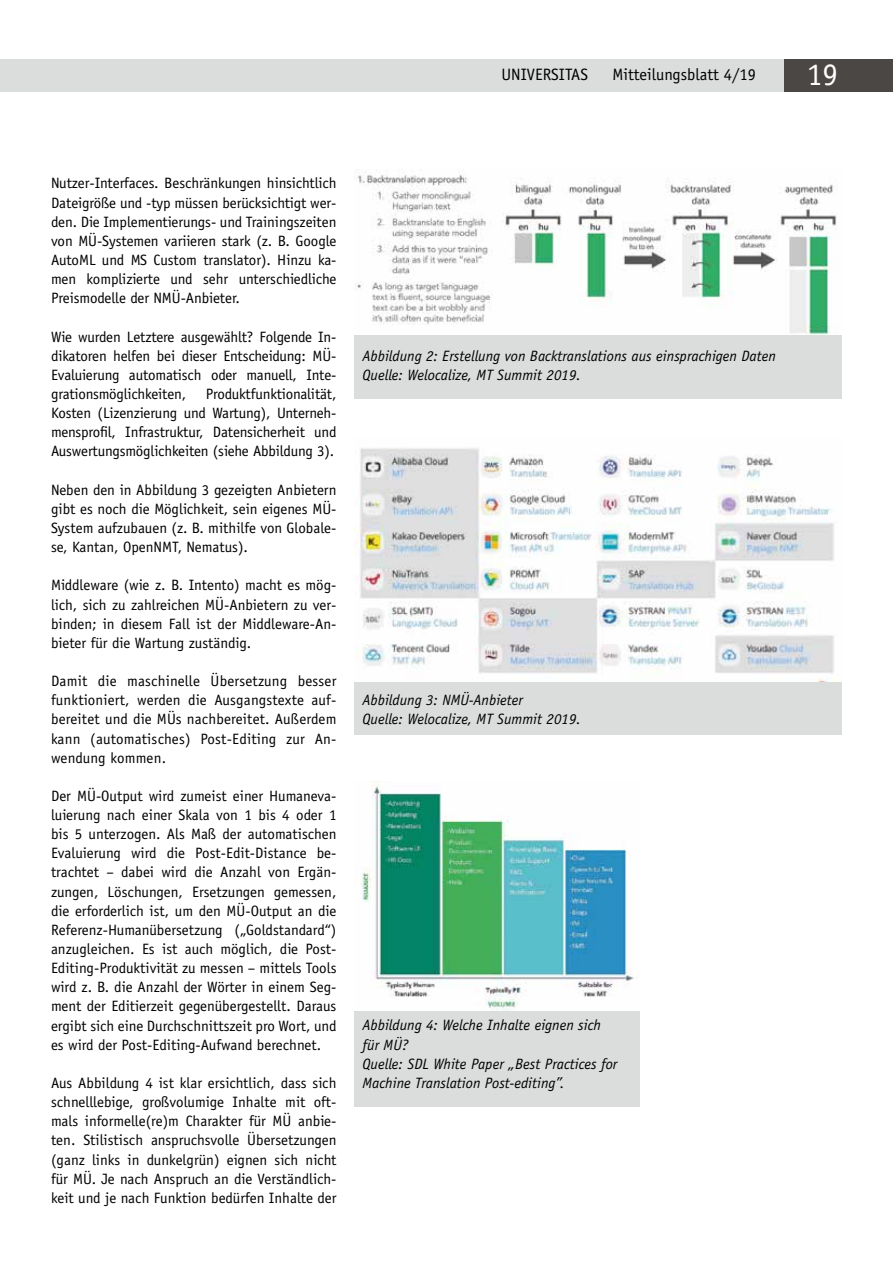
<style>
.page{position:relative;width:893px;height:1263px;background:#fff}
.page>*{position:absolute;margin:0;border:0;box-sizing:border-box;transform-origin:0 0}
.t1{font:31.5px "Officina Serif Std";color:#fff}
.t2{font:16.5px "Officina Sans Std";color:#000}
.t3{font:15px/19.2px "Officina Sans Std";letter-spacing:-.005em;color:#000;text-align:justify}
.t4{font:italic 15px/19.2px "Officina Sans Std";color:#000}
</style>
<div class="page">
<div style="left:0;top:59px;width:893px;height:33px;background:#dbdcdc"></div>
<div style="left:784px;top:59px;width:109px;height:33px;background:#4b4745"></div>
<img style="left:354px;top:169px;width:483px;height:166px">
<div style="left:354px;top:335px;width:488px;height:64px;background:#dbdcdc"></div>
<div style="left:354px;top:668px;width:487px;height:67px;background:#dbdcdc"></div>
<img style="left:354px;top:448px;width:487px;height:233px">
<img style="left:361px;top:784px;width:273px;height:227px">
<div style="left:354px;top:1011px;width:286px;height:96px;background:#dbdcdc"></div>
<p class="t2" style="left:501px;top:65px;width:88px">UNIVERSITAS</p>
<p class="t2" style="left:612px;top:65px;width:145px">Mitteilungsblatt 4/19</p>
<h1 class="t1" style="left:807px;top:56px;width:33px">19</h1>
<p class="t3" style="left:51px;top:174px;width:287px">Nutzer-Interfaces. Beschränkungen hinsichtlich Dateigröße und -typ müssen berücksichtigt wer&shy;den. Die Implementierungs- und Trainingszeiten von MÜ-Systemen variieren stark (z. B. Google AutoML und MS Custom translator). Hinzu ka&shy;men komplizierte und sehr unterschiedliche Preismodelle der NMÜ-Anbieter.</p>
<p class="t3" style="left:51px;top:327px;width:287px">Wie wurden Letztere ausgewählt? Folgende In&shy;dikatoren helfen bei dieser Entscheidung: MÜ-Evaluierung automatisch oder manuell, Inte&shy;grationsmöglichkeiten,</p>
<p class="t3" style="left:51px;top:384px;width:287px;text-indent:155px">Produktfunktionalität, Kosten (Lizenzierung und Wartung), Unterneh&shy;mensprofil, Infrastruktur, Datensicherheit und Auswertungsmöglichkeiten (siehe Abbildung 3).</p>
<p class="t3" style="left:51px;top:480px;width:287px">Neben den in Abbildung 3 gezeigten Anbietern gibt es noch die Möglichkeit, sein eigenes MÜ-System aufzubauen (z. B. mithilfe von Globale&shy;se, Kantan, OpenNMT, Nematus).</p>
<p class="t3" style="left:51px;top:576px;width:287px">Middleware (wie z. B. Intento) macht es mög&shy;lich, sich zu zahlreichen MÜ-Anbietern zu ver&shy;binden; in diesem Fall ist der Middleware-An&shy;bieter für die Wartung zuständig.</p>
<p class="t3" style="left:51px;top:671px;width:287px">Damit die maschinelle Übersetzung besser funktioniert, werden die Ausgangstexte auf&shy;bereitet und die MÜs nachbereitet. Außerdem kann (automatisches) Post-Editing zur An&shy;wendung kommen.</p>
<p class="t3" style="left:51px;top:786px;width:287px">Der MÜ-Output wird zumeist einer Humaneva&shy;luierung nach einer Skala von 1 bis 4 oder 1 bis 5 unterzogen. Als Maß der automatischen Evaluierung wird die Post-Edit-Distance be&shy;trachtet – dabei wird die Anzahl von Ergän&shy;zungen, Löschungen, Ersetzungen gemessen, die erforderlich ist, um den MÜ-Output an die Referenz-Humanübersetzung („Goldstandard“) anzugleichen. Es ist auch möglich, die Post-Editing-Produktivität zu messen – mittels Tools wird z. B. die Anzahl der Wörter in einem Seg&shy;ment der Editierzeit gegenübergestellt. Daraus ergibt sich eine Durchschnittszeit pro Wort, und es wird der Post-Editing-Aufwand berechnet.</p>
<p class="t3" style="left:51px;top:1073px;width:287px">Aus Abbildung 4 ist klar ersichtlich, dass sich schnelllebige, großvolumige Inhalte mit oft&shy;mals informelle(re)m Charakter für MÜ anbie&shy;ten. Stilistisch anspruchsvolle Übersetzungen (ganz links in dunkelgrün) eignen sich nicht für MÜ. Je nach Anspruch an die Verständlich&shy;keit und je nach Funktion bedürfen Inhalte der</p>
<p class="t4" style="left:362px;top:346px;width:415px">Abbildung 2: Erstellung von Backtranslations aus einsprachigen Daten<br>Quelle: Welocalize, MT Summit 2019.</p>
<p class="t4" style="left:362px;top:690px;width:220px">Abbildung 3: NMÜ-Anbieter<br>Quelle: Welocalize, MT Summit 2019.</p>
<p class="t4" style="left:362px;top:1016px;width:256px">Abbildung 4: Welche Inhalte eignen sich für MÜ?<br>Quelle: SDL White Paper „Best Practices for<br>Machine Translation Post-editing”.</p>
</div>
